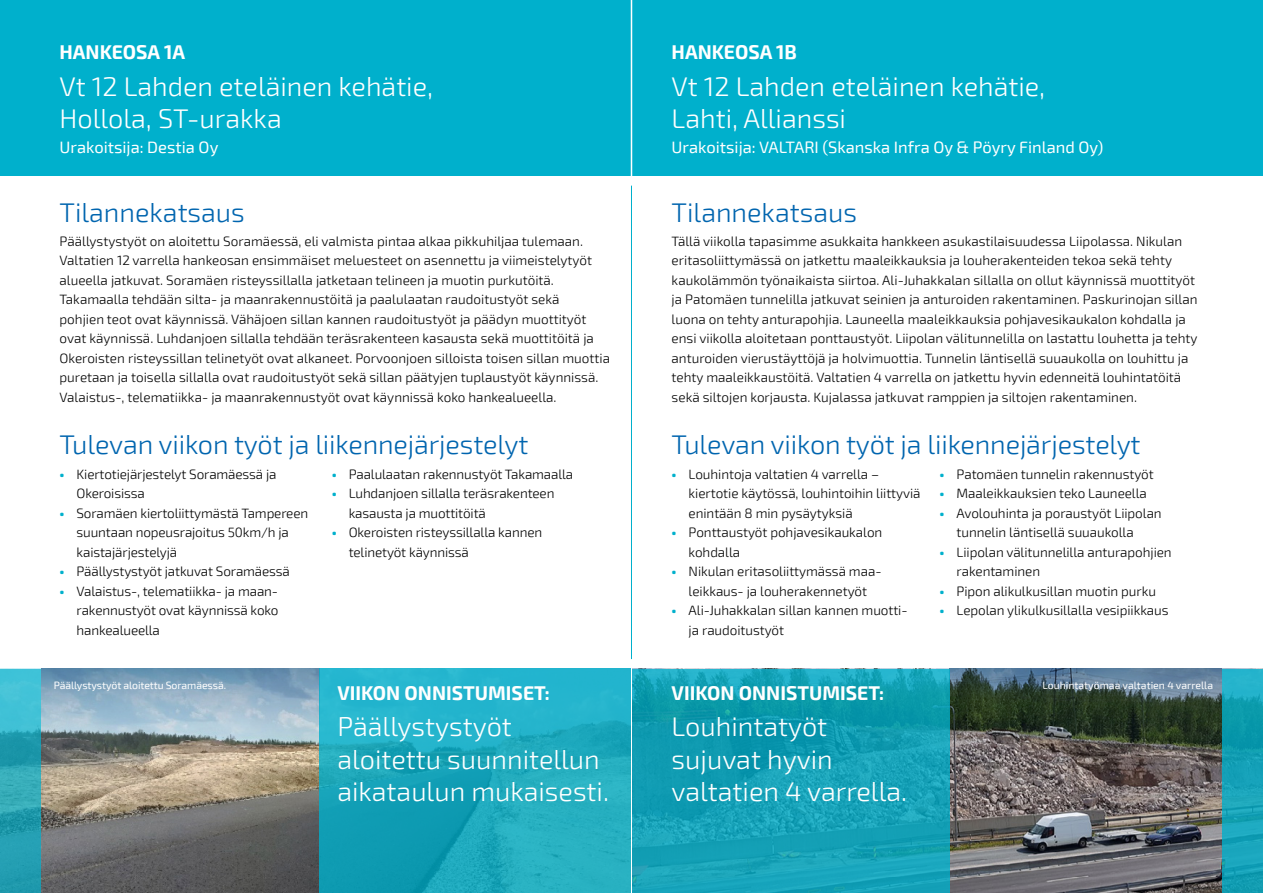
<style>
.page{position:relative;width:1263px;height:893px;background:#fff}
.page>*{position:absolute;margin:0;border:0;box-sizing:border-box;transform-origin:0 0}
.t1{font:300 27px/32.4px "Exo 2";color:#fff}
.t2{font:300 27px "Exo 2";letter-spacing:-.005em;color:#0065af}
.t3{font:700 19.5px "Exo 2";color:#fff}
.t4{font:16.5px "Exo 2";color:#fff}
.t5{font:300 13.5px/19.5px "Exo 2";color:#000}
.t6{font:10.5px "Exo 2";letter-spacing:-.01em;color:#fff}
.s1{font-weight:800;color:#00b0cc}
</style>
<div class="page">
<div style="left:0;top:0;width:1263px;height:175px;background:#00b0cc"></div>
<img style="left:41px;top:757px;width:1181px;height:136px">
<svg style="left:41px;top:669px;width:279px;height:93px;background:#90a5b0"></svg>
<svg style="left:949px;top:669px;width:273px;height:88px;background:#43534e"></svg>
<svg style="left:0;top:669px;width:41px;height:224px;background:#2da9bb"></svg>
<svg style="left:1222px;top:669px;width:41px;height:224px;background:#15a2b7"></svg>
<hr style="left:631px;top:0;width:1px;height:186px;background:#fff">
<hr style="left:631px;top:186px;width:1px;height:473px;background:#00b0cc">
<svg style="left:320px;top:669px;width:311px;height:224px;background:#1eabc0"></svg>
<svg style="left:632px;top:669px;width:317px;height:224px;background:#139fb5"></svg>
<hr style="left:631px;top:664px;width:1px;height:229px;background:#fff">
<h2 class="t3" style="left:60px;top:41px;width:127px">HANKEOSA 1A</h2>
<h1 class="t1" style="left:60px;top:70px;width:375px">Vt 12 Lahden eteläinen kehätie,<br>Hollola, ST-urakka</h1>
<p class="t4" style="left:60px;top:138px;width:160px">Urakoitsija: Destia Oy</p>
<h1 class="t2" style="left:60px;top:197px;width:187px">Tilannekatsaus</h1>
<p class="t5" style="left:60px;top:231px;width:552px">Päällystystyöt on aloitettu Soramäessä, eli valmista pintaa alkaa pikkuhiljaa tulemaan.<br>Valtatien 12 varrella hankeosan ensimmäiset meluesteet on asennettu ja viimeistelytyöt alueella jatkuvat. Soramäen risteyssillalla jatketaan telineen ja muotin purkutöitä.<br>Takamaalla tehdään silta- ja maanrakennustöitä ja paalulaatan raudoitustyöt sekä<br>pohjien teot ovat käynnissä. Vähäjoen sillan kannen raudoitustyöt ja päädyn muottityöt ovat käynnissä. Luhdanjoen sillalla tehdään teräsrakenteen kasausta sekä muottitöitä ja Okeroisten risteyssillan telinetyöt ovat alkaneet. Porvoonjoen silloista toisen sillan muottia puretaan ja toisella sillalla ovat raudoitustyöt sekä sillan päätyjen tuplaustyöt käynnissä.<br>Valaistus-, telematiikka- ja maanrakennustyöt ovat käynnissä koko hankealueella.</p>
<h2 class="t3" style="left:672px;top:41px;width:127px">HANKEOSA 1B</h2>
<h1 class="t1" style="left:672px;top:70px;width:375px">Vt 12 Lahden eteläinen kehätie,<br>Lahti, Allianssi</h1>
<p class="t4" style="left:672px;top:138px;width:433px">Urakoitsija: VALTARI (Skanska Infra Oy &amp; Pöyry Finland Oy)</p>
<h1 class="t2" style="left:672px;top:197px;width:187px">Tilannekatsaus</h1>
<p class="t5" style="left:672px;top:231px;width:527px">Tällä viikolla tapasimme asukkaita hankkeen asukastilaisuudessa Liipolassa. Nikulan eritasoliittymässä on jatkettu maaleikkauksia ja louherakenteiden tekoa sekä tehty kaukolämmön työnaikaista siirtoa. Ali-Juhakkalan sillalla on ollut käynnissä muottityöt ja Patomäen tunnelilla jatkuvat seinien ja anturoiden rakentaminen. Paskurinojan sillan luona on tehty anturapohjia. Launeella maaleikkauksia pohjavesikaukalon kohdalla ja ensi viikolla aloitetaan ponttaustyöt. Liipolan välitunnelilla on lastattu louhetta ja tehty anturoiden vierustäyttöjä ja holvimuottia. Tunnelin läntisellä suuaukolla on louhittu ja tehty maaleikkaustöitä. Valtatien 4 varrella on jatkettu hyvin edenneitä louhintatöitä sekä siltojen korjausta. Kujalassa jatkuvat ramppien ja siltojen rakentaminen.</p>
<h1 class="t2" style="left:60px;top:428px;width:470px">Tulevan viikon työt ja liikennejärjestelyt</h1>
<h1 class="t2" style="left:672px;top:428px;width:470px">Tulevan viikon työt ja liikennejärjestelyt</h1>
<p class="t5" style="left:77px;top:465px;width:202px;text-indent:-17px"><span class="s1">•</span> Kiertotiejärjestelyt Soramäessä ja<br>Okeroisissa</p>
<p class="t5" style="left:77px;top:504px;width:233px;text-indent:-17px"><span class="s1">•</span> Soramäen kiertoliittymästä Tampereen suuntaan nopeusrajoitus 50km/h ja kaistajärjestelyjä</p>
<p class="t5" style="left:60px;top:562px;width:232px"><span class="s1">•</span> Päällystystyöt jatkuvat Soramäessä</p>
<p class="t5" style="left:77px;top:582px;width:203px;text-indent:-17px"><span class="s1">•</span> Valaistus-, telematiikka- ja maan&shy;rakennustyöt ovat käynnissä koko hankealueella</p>
<p class="t6" style="left:54px;top:679px;width:174px">Päällystystyöt aloitettu Soramäessä.</p>
<p class="t5" style="left:332px;top:465px;width:243px"><span class="s1">•</span> Paalulaatan rakennustyöt Takamaalla</p>
<p class="t5" style="left:349px;top:484px;width:207px;text-indent:-17px"><span class="s1">•</span> Luhdanjoen sillalla teräsrakenteen kasausta ja muottitöitä</p>
<p class="t5" style="left:349px;top:523px;width:195px;text-indent:-17px"><span class="s1">•</span> Okeroisten risteyssillalla kannen telinetyöt käynnissä</p>
<h2 class="t3" style="left:337px;top:681px;width:214px">VIIKON ONNISTUMISET:</h2>
<h1 class="t1" style="left:337px;top:711px;width:273px">Päällystystyöt aloitettu suunnitellun aikataulun mukaisesti.</h1>
<p class="t5" style="left:689px;top:465px;width:233px;text-indent:-17px"><span class="s1">•</span> Louhintoja valtatien 4 varrella – kiertotie käytössä, louhintoihin liittyviä enintään 8 min pysäytyksiä</p>
<p class="t5" style="left:689px;top:523px;width:195px;text-indent:-17px"><span class="s1">•</span> Ponttaustyöt pohjavesikaukalon kohdalla</p>
<p class="t5" style="left:672px;top:562px;width:209px;text-align:center"><span class="s1">•</span> Nikulan eritasoliittymässä maa&shy;leikkaus- ja louherakennetyöt</p>
<p class="t5" style="left:689px;top:601px;width:220px;text-indent:-17px"><span class="s1">•</span> Ali-Juhakkalan sillan kannen muotti&shy;ja raudoitustyöt</p>
<h2 class="t3" style="left:672px;top:681px;width:214px">VIIKON ONNISTUMISET:</h2>
<h1 class="t1" style="left:672px;top:711px;width:237px">Louhintatyöt sujuvat hyvin valtatien 4 varrella.</h1>
<p class="t5" style="left:939px;top:465px;width:216px"><span class="s1">•</span> Patomäen tunnelin rakennustyöt</p>
<p class="t5" style="left:939px;top:484px;width:209px"><span class="s1">•</span> Maaleikkauksien teko Launeella</p>
<p class="t5" style="left:956px;top:504px;width:207px;text-indent:-17px"><span class="s1">•</span> Avolouhinta ja poraustyöt Liipolan tunnelin läntisellä suuaukolla</p>
<p class="t5" style="left:956px;top:543px;width:217px;text-indent:-17px"><span class="s1">•</span> Liipolan välitunnelilla anturapohjien rakentaminen</p>
<p class="t5" style="left:939px;top:582px;width:218px"><span class="s1">•</span> Pipon alikulkusillan muotin purku</p>
<p class="t5" style="left:939px;top:601px;width:231px"><span class="s1">•</span> Lepolan ylikulkusillalla vesipiikkaus</p>
<p class="t6" style="left:1042px;top:679px;width:172px">Louhintatyömaa valtatien 4 varrella</p>
</div>
